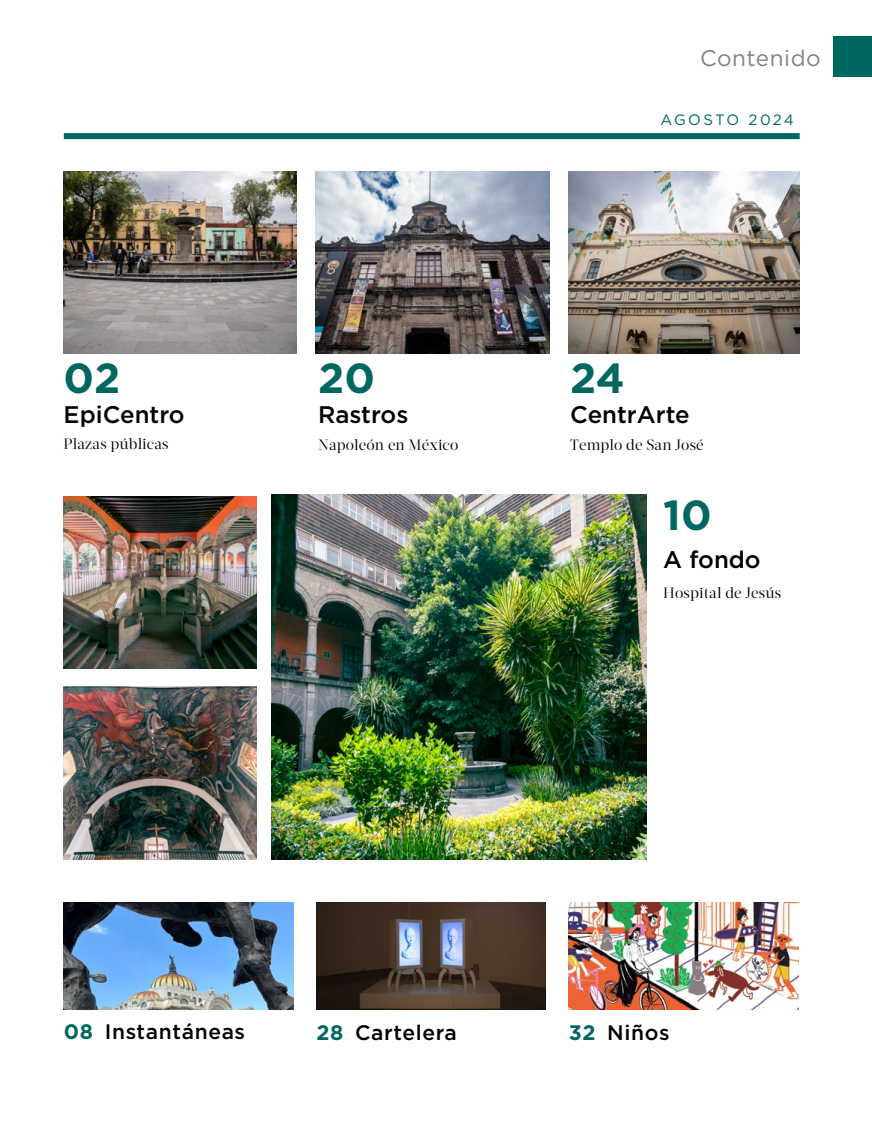
<style>
.page{position:relative;width:872px;height:1127px;background:#fff}
.page>*{position:absolute;margin:0;border:0;box-sizing:border-box;transform-origin:0 0}
.t1{font:700 42px "Gotham";color:#006760}
.t2{font:500 24px "Gotham";color:#000}
.t3{font:22.5px "Gotham";letter-spacing:.025em;color:#808285}
.t4{font:500 21px "Gotham";letter-spacing:.03em;color:#000}
.t5{font:15px "Acta Display";letter-spacing:.01em;color:#000}
.t6{font:15px "Gotham";letter-spacing:.15em;color:#006760}
.s1{font-weight:700;color:#006760}
</style>
<div class="page">
<img style="left:64px;top:496px;width:192px;height:172px">
<div style="left:64px;top:133px;width:735px;height:6px;background:#006760"></div>
<div style="left:833px;top:37px;width:39px;height:40px;background:#006760"></div>
<img style="left:64px;top:171px;width:233px;height:183px">
<img style="left:64px;top:687px;width:192px;height:172px">
<img style="left:272px;top:494px;width:374px;height:365px">
<img style="left:316px;top:902px;width:230px;height:107px">
<img style="left:569px;top:902px;width:229px;height:107px">
<img style="left:64px;top:902px;width:229px;height:107px">
<img style="left:315px;top:171px;width:234px;height:183px">
<img style="left:569px;top:171px;width:230px;height:183px">
<h3 class="t3" style="left:700px;top:43px;width:122px">Contenido</h3>
<h1 class="t1" style="left:64px;top:350px;width:58px">02</h1>
<h2 class="t2" style="left:64px;top:399px;width:122px">EpiCentro</h2>
<p class="t5" style="left:64px;top:435px;width:106px">Plazas públicas</p>
<h1 class="t1" style="left:318px;top:351px;width:59px">20</h1>
<h2 class="t2" style="left:318px;top:399px;width:92px">Rastros</h2>
<p class="t5" style="left:318px;top:436px;width:142px">Napoleón en México</p>
<p class="t6" style="left:660px;top:110px;width:135px">AGOSTO 2024</p>
<h1 class="t1" style="left:570px;top:351px;width:56px">24</h1>
<h2 class="t2" style="left:570px;top:399px;width:121px">CentrArte</h2>
<p class="t5" style="left:570px;top:436px;width:135px">Templo de San José</p>
<h1 class="t1" style="left:663px;top:487px;width:50px">10</h1>
<h2 class="t2" style="left:663px;top:544px;width:99px">A fondo</h2>
<p class="t5" style="left:663px;top:584px;width:119px">Hospital de Jesús</p>
<h3 class="t4" style="left:64px;top:1017px;width:183px"><span class="s1">08</span> Instantáneas</h3>
<h3 class="t4" style="left:316px;top:1018px;width:142px"><span class="s1">28</span> Cartelera</h3>
<h3 class="t4" style="left:569px;top:1018px;width:102px"><span class="s1">32</span> Niños</h3>
</div>
